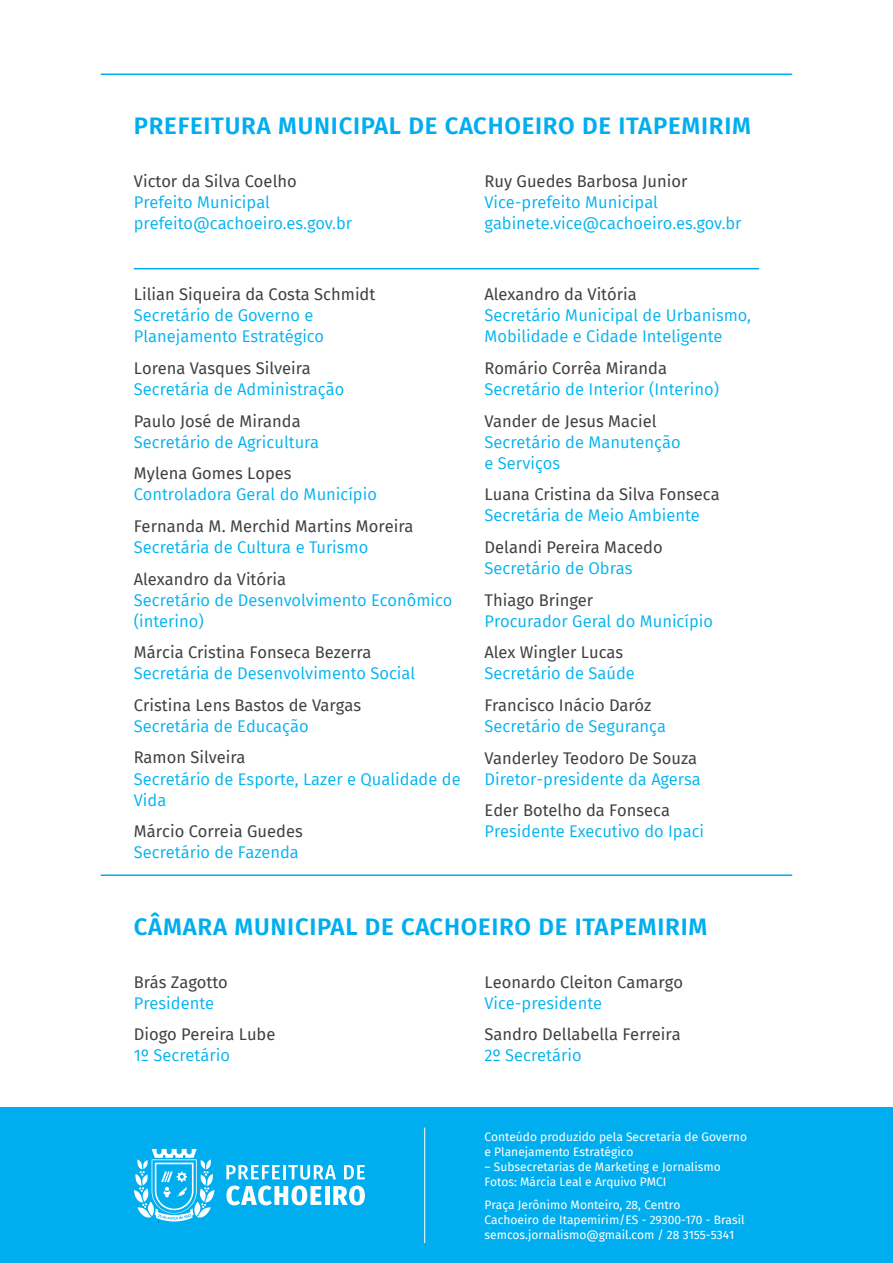
<style>
.page{position:relative;width:893px;height:1263px;background:#fff}
.page>*{position:absolute;margin:0;border:0;box-sizing:border-box;transform-origin:0 0}
.t1{font:600 24px "Fira Sans";letter-spacing:.03em;color:#00aeef}
.t2{font:16.5px/21px "Fira Sans";color:#00b3f0}
.t3{font:16.5px "Fira Sans";color:#414042}
.t4{font:12px/15px "Fira Sans";color:#fff}
</style>
<div class="page">
<div style="left:0;top:1107px;width:893px;height:156px;background:#00aeef"></div>
<hr style="left:134px;top:268px;width:625px;height:1px;background:#00aeef">
<hr style="left:101px;top:874px;width:691px;height:2px;background:#00aeef">
<hr style="left:101px;top:74px;width:691px;height:1px;background:#00aeef">
<hr style="left:424px;top:1127px;width:1px;height:116px;background:#fff">
<svg style="left:226px;top:1165px;width:139px;height:40px"></svg>
<svg style="left:134px;top:1149px;width:80px;height:73px"></svg>
<h1 class="t1" style="left:134px;top:106px;width:619px">PREFEITURA MUNICIPAL DE CACHOEIRO DE ITAPEMIRIM</h1>
<p class="t3" style="left:134px;top:169px;width:164px">Victor da Silva Coelho</p>
<p class="t2" style="left:134px;top:191px;width:220px">Prefeito Municipal prefeito@cachoeiro.es.gov.br</p>
<p class="t3" style="left:134px;top:282px;width:243px">Lilian Siqueira da Costa Schmidt</p>
<p class="t2" style="left:134px;top:305px;width:192px">Secretário de Governo e<br>Planejamento Estratégico</p>
<p class="t3" style="left:134px;top:356px;width:179px">Lorena Vasques Silveira</p>
<p class="t2" style="left:134px;top:378px;width:212px">Secretária de Administração</p>
<p class="t3" style="left:134px;top:408px;width:168px">Paulo José de Miranda</p>
<p class="t2" style="left:134px;top:431px;width:187px">Secretário de Agricultura</p>
<p class="t3" style="left:134px;top:461px;width:159px">Mylena Gomes Lopes</p>
<p class="t2" style="left:134px;top:484px;width:245px">Controladora Geral do Município</p>
<p class="t3" style="left:134px;top:514px;width:281px">Fernanda M. Merchid Martins Moreira</p>
<p class="t2" style="left:134px;top:536px;width:236px">Secretária de Cultura e Turismo</p>
<p class="t3" style="left:134px;top:566px;width:154px">Alexandro da Vitória</p>
<p class="t2" style="left:134px;top:589px;width:320px">Secretário de Desenvolvimento Econômico (interino)</p>
<p class="t3" style="left:134px;top:640px;width:239px">Márcia Cristina Fonseca Bezerra</p>
<p class="t2" style="left:134px;top:663px;width:283px">Secretária de Desenvolvimento Social</p>
<p class="t3" style="left:134px;top:693px;width:229px">Cristina Lens Bastos de Vargas</p>
<p class="t2" style="left:134px;top:715px;width:176px">Secretária de Educação</p>
<p class="t3" style="left:134px;top:745px;width:113px">Ramon Silveira</p>
<p class="t2" style="left:134px;top:768px;width:328px">Secretário de Esporte, Lazer e Qualidade de<br>Vida</p>
<p class="t3" style="left:134px;top:819px;width:170px">Márcio Correia Guedes</p>
<p class="t2" style="left:134px;top:841px;width:167px">Secretário de Fazenda</p>
<p class="t3" style="left:484px;top:169px;width:205px">Ruy Guedes Barbosa Junior</p>
<p class="t2" style="left:484px;top:191px;width:259px">Vice-prefeito Municipal gabinete.vice@cachoeiro.es.gov.br</p>
<p class="t3" style="left:484px;top:282px;width:154px">Alexandro da Vitória</p>
<p class="t2" style="left:484px;top:305px;width:268px">Secretário Municipal de Urbanismo,<br>Mobilidade e Cidade Inteligente</p>
<p class="t3" style="left:484px;top:356px;width:184px">Romário Corrêa Miranda</p>
<p class="t2" style="left:484px;top:378px;width:236px">Secretário de Interior (Interino)</p>
<p class="t3" style="left:484px;top:408px;width:174px">Vander de Jesus Maciel</p>
<p class="t2" style="left:484px;top:431px;width:198px">Secretário de Manutenção e Serviços</p>
<p class="t3" style="left:484px;top:482px;width:237px">Luana Cristina da Silva Fonseca</p>
<p class="t2" style="left:484px;top:505px;width:217px">Secretária de Meio Ambiente</p>
<p class="t3" style="left:484px;top:535px;width:180px">Delandi Pereira Macedo</p>
<p class="t2" style="left:484px;top:557px;width:149px">Secretário de Obras</p>
<p class="t3" style="left:484px;top:587px;width:110px">Thiago Bringer</p>
<p class="t2" style="left:484px;top:610px;width:230px">Procurador Geral do Município</p>
<p class="t3" style="left:484px;top:640px;width:140px">Alex Wingler Lucas</p>
<p class="t2" style="left:484px;top:663px;width:152px">Secretário de Saúde</p>
<p class="t3" style="left:484px;top:693px;width:168px">Francisco Inácio Daróz</p>
<p class="t2" style="left:484px;top:715px;width:183px">Secretário de Segurança</p>
<p class="t3" style="left:484px;top:745px;width:214px">Vanderley Teodoro De Souza</p>
<p class="t2" style="left:484px;top:768px;width:218px">Diretor-presidente da Agersa</p>
<p class="t3" style="left:484px;top:798px;width:187px">Eder Botelho da Fonseca</p>
<p class="t2" style="left:484px;top:820px;width:221px">Presidente Executivo do Ipaci</p>
<h1 class="t1" style="left:134px;top:907px;width:575px">CÂMARA MUNICIPAL DE CACHOEIRO DE ITAPEMIRIM</h1>
<p class="t3" style="left:134px;top:969px;width:95px">Brás Zagotto</p>
<p class="t2" style="left:134px;top:992px;width:82px">Presidente</p>
<p class="t3" style="left:134px;top:1022px;width:143px">Diogo Pereira Lube</p>
<p class="t2" style="left:134px;top:1045px;width:98px">1º Secretário</p>
<p class="t3" style="left:484px;top:969px;width:200px">Leonardo Cleiton Camargo</p>
<p class="t2" style="left:484px;top:992px;width:119px">Vice-presidente</p>
<p class="t3" style="left:484px;top:1022px;width:198px">Sandro Dellabella Ferreira</p>
<p class="t2" style="left:484px;top:1045px;width:99px">2º Secretário</p>
<p class="t4" style="left:484px;top:1128px;width:264px">Conteúdo produzido pela Secretaria de Governo e Planejamento Estratégico</p>
<p class="t4" style="left:484px;top:1158px;width:238px">– Subsecretarias de Marketing e Jornalismo<br>Fotos: Márcia Leal e Arquivo PMCI</p>
<p class="t4" style="left:484px;top:1197px;width:262px">Praça Jerônimo Monteiro, 28, Centro<br>Cachoeiro de Itapemirim/ES - 29300-170 - Brasil semcos.jornalismo@gmail.com / 28 3155-5341</p>
</div>
